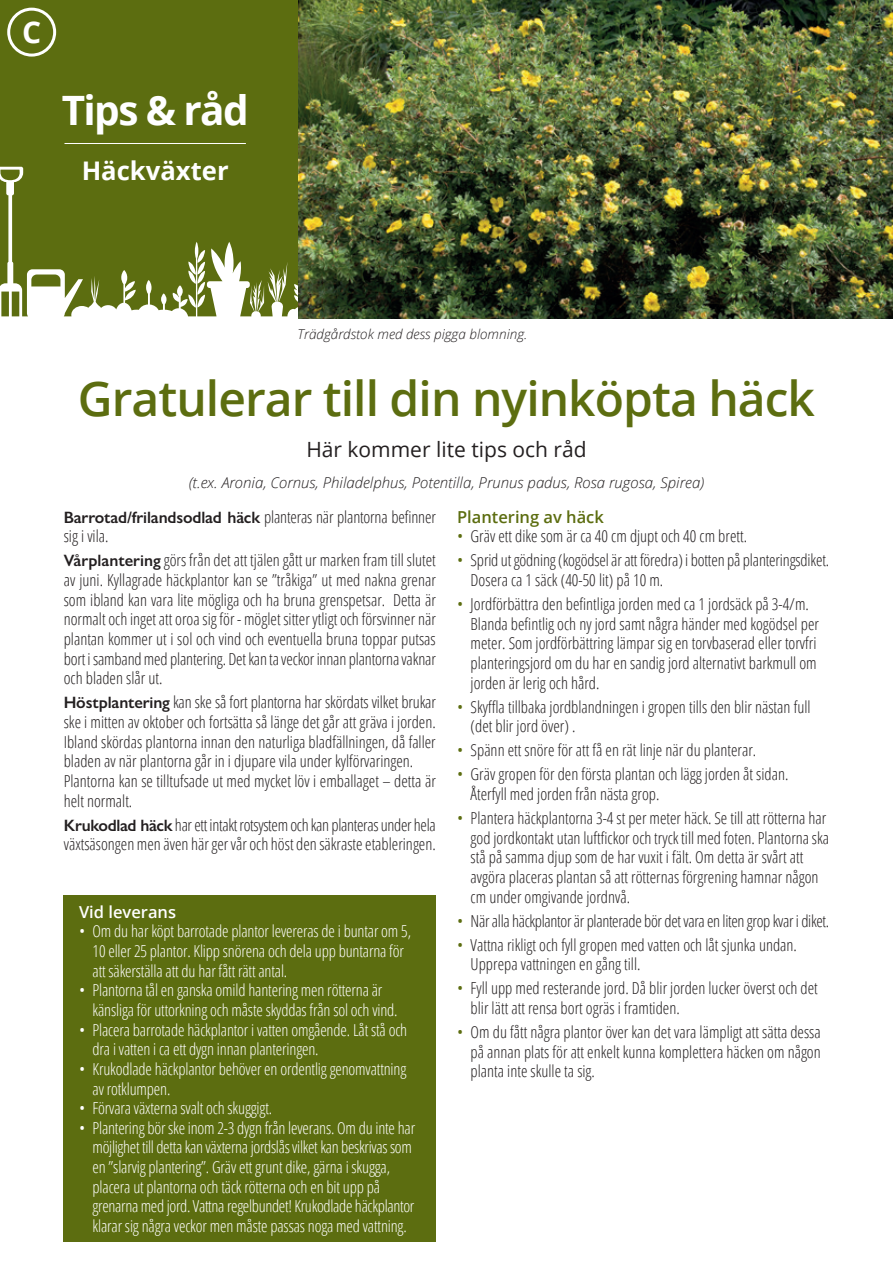
<style>
.page{position:relative;width:893px;height:1263px;background:#fff}
.page>*{position:absolute;margin:0;border:0;box-sizing:border-box;transform-origin:0 0}
.t1{font:600 48px "Open Sans";letter-spacing:-.02em;color:#5c6d10}
.t2{font:700 40.5px "Open Sans";letter-spacing:-.04em;color:#fff}
.t3{font:700 30px "Open Sans";color:#fff}
.t4{font:700 25.65px "Open Sans";color:#fff}
.t5{font:21px "Open Sans";color:#231f20}
.t6{font:300 condensed 16.5px/19.6px "Open Sans";color:#231f20}
.t7{font:300 condensed 16.5px/19.6px "Open Sans";letter-spacing:-.01em;color:#fff}
.t8{font:300 condensed 16.5px "Open Sans";letter-spacing:-.02em;color:#231f20}
.t9{font:600 16.5px "Open Sans";color:#5c6d10}
.t10{font:600 16.5px "Open Sans";color:#fff}
.t11{font:italic 300 15px "Open Sans";color:#231f20}
.t12{font:italic 300 13.5px "Open Sans";color:#231f20}
.s1{font-family:"Gill Sans Nova";font-weight:600;font-stretch:normal}
.s2{color:#5c6d10}
</style>
<div class="page">
<div style="left:64px;top:896px;width:372px;height:346px;background:#5c6d10"></div>
<img style="left:298px;top:0;width:595px;height:319px">
<div style="left:0;top:0;width:298px;height:319px;background:#5c6d10"></div>
<svg style="left:0;top:167px;width:298px;height:152px"></svg>
<svg style="left:188px;top:250px;width:17px;height:57px"></svg>
<hr style="left:65px;top:143px;width:181px;height:1px;background:#fff">
<div style="left:7px;top:8px;width:49px;height:49px;border:3px solid #fff;border-radius:50%"></div>
<h3 class="t3" style="left:22px;top:11px;width:21px">C</h3>
<h2 class="t2" style="left:62px;top:81px;width:188px">Tips &amp; råd</h2>
<h3 class="t4" style="left:82px;top:153px;width:149px">Häckväxter</h3>
<p class="t12" style="left:298px;top:325px;width:231px">Trädgårdstok med dess pigga blomning.</p>
<h1 class="t1" style="left:78px;top:366px;width:739px">Gratulerar till din nyinköpta häck</h1>
<p class="t5" style="left:306px;top:435px;width:282px">Här kommer lite tips och råd</p>
<p class="t11" style="left:189px;top:472px;width:517px">(t.ex. Aronia, Cornus, Philadelphus, Potentilla, Prunus padus, Rosa rugosa, Spirea)</p>
<p class="t6" style="left:64px;top:506px;width:374px"><span class="s1">Barrotad/frilandsodlad häck</span> planteras när plantorna befinner sig i vila.</p>
<p class="t6" style="left:64px;top:550px;width:374px;text-align:justify"><span class="s1">Vårplantering</span> görs från det att tjälen gått ur marken fram till slutet av juni. Kyllagrade häckplantor kan se ”tråkiga” ut med nakna grenar som ibland kan vara lite mögliga och ha bruna grenspetsar. Detta är normalt och inget att oroa sig för - möglet sitter ytligt och försvinner när plantan kommer ut i sol och vind och eventuella bruna toppar putsas bort i samband med plantering. Det kan ta veckor innan plantorna vaknar och bladen slår ut.</p>
<p class="t6" style="left:64px;top:692px;width:374px"><span class="s1">Höstplantering</span> kan ske så fort plantorna har skördats vilket brukar ske i mitten av oktober och fortsätta så länge det går att gräva i jorden.<br>Ibland skördas plantorna innan den naturliga bladfällningen, då faller bladen av när plantorna går in i djupare vila under kylförvaringen.<br>Plantorna kan se tilltufsade ut med mycket löv i emballaget – detta är helt normalt.</p>
<p class="t6" style="left:64px;top:814px;width:374px"><span class="s1">Krukodlad häck</span> harett intakt rotsystem och kan planteras under hela växtsäsongen men även här ger vår och höst den säkraste etableringen.</p>
<p class="t9" style="left:457px;top:505px;width:148px">Plantering av häck</p>
<p class="t6" style="left:457px;top:526px;width:291px"><span class="s2">•</span> Gräv ett dike som är ca 40 cm djupt och 40 cm brett.</p>
<p class="t6" style="left:471px;top:550px;width:360px;text-indent:-13px"><span class="s2">•</span> Sprid ut gödning (kogödsel är att föredra) i botten på planteringsdiket.<br>Dosera ca 1 säck (40-50 lit) på 10 m.</p>
<p class="t6" style="left:471px;top:594px;width:350px;text-indent:-13px"><span class="s2">•</span> Jordförbättra den befintliga jorden med ca 1 jordsäck på 3-4/m.<br>Blanda befintlig och ny jord samt några händer med kogödsel per meter. Som jordförbättring lämpar sig en torvbaserad eller torvfri planteringsjord om du har en sandig jord alternativt barkmull om jorden är lerig och hård.</p>
<p class="t6" style="left:471px;top:696px;width:341px;text-indent:-13px"><span class="s2">•</span> Skyffla tillbaka jordblandningen i gropen tills den blir nästan full (det blir jord över) .</p>
<p class="t6" style="left:457px;top:740px;width:301px"><span class="s2">•</span> Spänn ett snöre för att få en rät linje när du planterar.</p>
<p class="t6" style="left:471px;top:764px;width:319px;text-indent:-14px"><span class="s2">•</span> Gräv gropen för den första plantan och lägg jorden åt sidan.<br>Återfyll med jorden från nästa grop.</p>
<p class="t6" style="left:471px;top:808px;width:360px;text-indent:-14px"><span class="s2">•</span> Plantera häckplantorna 3-4 st per meter häck. Se till att rötterna har god jordkontakt utan luftfickor och tryck till med foten. Plantorna ska stå på samma djup som de har vuxit i fält. Om detta är svårt att avgöra placeras plantan så att rötternas förgrening hamnar någon cm under omgivande jordnvå.</p>
<p class="t8" style="left:457px;top:909px;width:374px"><span class="s2">•</span> När alla häckplantor är planterade bör det vara en liten grop kvar i diket.</p>
<p class="t6" style="left:471px;top:934px;width:328px;text-indent:-13px"><span class="s2">•</span> Vattna rikligt och fyll gropen med vatten och låt sjunka undan.<br>Upprepa vattningen en gång till.</p>
<p class="t6" style="left:471px;top:978px;width:349px;text-indent:-13px"><span class="s2">•</span> Fyll upp med resterande jord. Då blir jorden lucker överst och det blir lätt att rensa bort ogräs i framtiden.</p>
<p class="t6" style="left:471px;top:1021px;width:352px;text-align:justify;text-indent:-13px"><span class="s2">•</span> Om du fått några plantor över kan det vara lämpligt att sätta dessa på annan plats för att enkelt kunna komplettera häcken om någon planta inte skulle ta sig.</p>
<p class="t10" style="left:79px;top:900px;width:99px">Vid leverans</p>
<p class="t7" style="left:93px;top:921px;width:320px;text-indent:-13px">• Om du har köpt barrotade plantor levereras de i buntar om 5,<br>10 eller 25 plantor. Klipp snörena och dela upp buntarna för att säkerställa att du har fått rätt antal.</p>
<p class="t7" style="left:93px;top:980px;width:307px;text-indent:-14px">• Plantorna tål en ganska omild hantering men rötterna är känsliga för uttorkning och måste skyddas från sol och vind.</p>
<p class="t7" style="left:93px;top:1019px;width:316px;text-indent:-14px">• Placera barrotade häckplantor i vatten omgående. Låt stå och dra i vatten i ca ett dygn innan planteringen.</p>
<p class="t7" style="left:93px;top:1058px;width:315px;text-indent:-13px">• Krukodlade häckplantor behöver en ordentlig genomvattning av rotklumpen.</p>
<p class="t7" style="left:79px;top:1098px;width:195px">• Förvara växterna svalt och skuggigt.</p>
<p class="t7" style="left:93px;top:1117px;width:324px;text-indent:-13px">• Plantering bör ske inom 2-3 dygn från leverans. Om du inte har möjlighet till detta kan växterna jordslås vilket kan beskrivas som en ”slarvig plantering”. Gräv ett grunt dike, gärna i skugga, placera ut plantorna och täck rötterna och en bit upp på grenarna med jord. Vattna regelbundet! Krukodlade häckplantor klarar sig några veckor men måste passas noga med vattning.</p>
</div>
